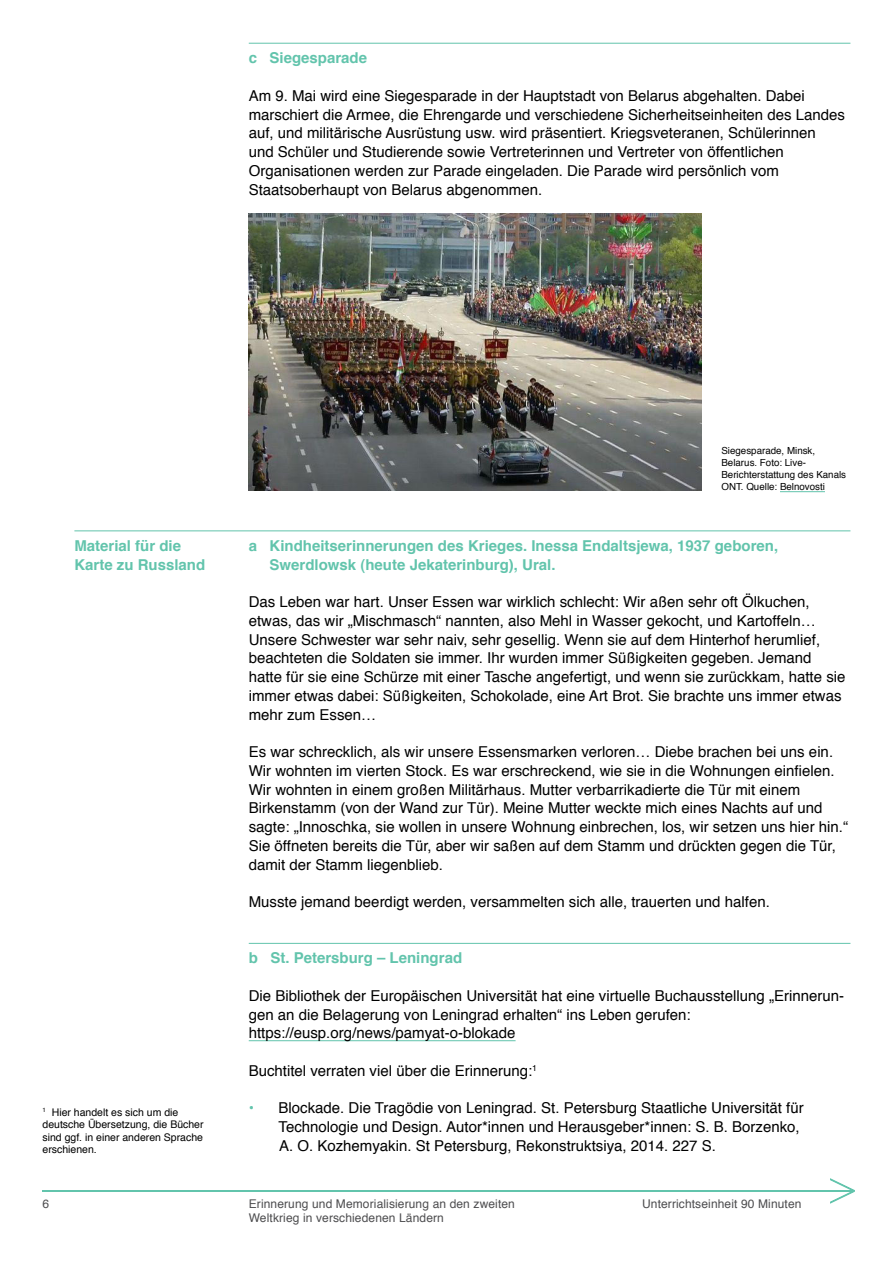
<style>
.page{position:relative;width:893px;height:1263px;background:#fff}
.page>*{position:absolute;margin:0;border:0;box-sizing:border-box;transform-origin:0 0}
.t1{font:15px/18.8px "Helvetica";color:#000}
.t2{font:700 15px/18.8px "Helvetica";color:#62c4ac}
.t3{font:12px/13.5px "Helvetica";letter-spacing:.01em;color:#4d4d4f}
.t4{font:10.5px/12.6px "Helvetica";color:#000}
.t5{font:9.75px/12px "Helvetica";color:#000}
.s1{color:#62c4ac}
</style>
<div class="page">
<hr style="left:43px;top:1190px;width:811px;height:1px;background:#62c4ac">
<svg style="left:829px;top:1178px;width:26px;height:26px"></svg>
<hr style="left:249px;top:1040px;width:267px;height:1px;background:#62c4ac">
<img style="left:248px;top:214px;width:454px;height:276px">
<hr style="left:780px;top:491px;width:45px;height:1px;background:#62c4ac">
<hr style="left:249px;top:943px;width:601px;height:1px;background:#62c4ac">
<hr style="left:249px;top:43px;width:601px;height:1px;background:#62c4ac">
<hr style="left:74px;top:530px;width:776px;height:1px;background:#62c4ac">
<p class="t2" style="left:249px;top:49px;width:120px">c Siegesparade</p>
<p class="t1" style="left:249px;top:87px;width:598px">Am 9. Mai wird eine Siegesparade in der Hauptstadt von Belarus abgehalten. Dabei marschiert die Armee, die Ehrengarde und verschiedene Sicherheitseinheiten des Landes auf, und militärische Ausrüstung usw. wird präsentiert. Kriegsveteranen, Schülerinnen<br>und Schüler und Studierende sowie Vertreterinnen und Vertreter von öffentlichen Organisationen werden zur Parade eingeladen. Die Parade wird persönlich vom Staatsoberhaupt von Belarus abgenommen.</p>
<p class="t2" style="left:74px;top:537px;width:132px">Material für die<br>Karte zu Russland</p>
<p class="t4" style="left:43px;top:1106px;width:163px"><sup>1</sup> Hier handelt es sich um die deutsche Übersetzung, die Bücher sind ggf. in einer anderen Sprache erschienen.</p>
<p class="t5" style="left:721px;top:445px;width:126px">Siegesparade, Minsk,<br>Belarus. Foto: Live-<br>Berichterstattung des Kanals<br>ONT. Quelle: Belnovosti</p>
<p class="t2" style="left:270px;top:536px;width:510px;text-indent:-21px">а Kindheitserinnerungen des Krieges. Inessa Endaltsjewa, 1937 geboren,<br>Swerdlowsk (heute Jekaterinburg), Ural.</p>
<p class="t1" style="left:249px;top:593px;width:598px">Das Leben war hart. Unser Essen war wirklich schlecht: Wir aßen sehr oft Ölkuchen, etwas, das wir „Mischmasch“ nannten, also Mehl in Wasser gekocht, und Kartoffeln… Unsere Schwester war sehr naiv, sehr gesellig. Wenn sie auf dem Hinterhof herumlief, beachteten die Soldaten sie immer. Ihr wurden immer Süßigkeiten gegeben. Jemand hatte für sie eine Schürze mit einer Tasche angefertigt, und wenn sie zurückkam, hatte sie immer etwas dabei: Süßigkeiten, Schokolade, eine Art Brot. Sie brachte uns immer etwas mehr zum Essen…</p>
<p class="t1" style="left:249px;top:743px;width:601px">Es war schrecklich, als wir unsere Essensmarken verloren… Diebe brachen bei uns ein.<br>Wir wohnten im vierten Stock. Es war erschreckend, wie sie in die Wohnungen einfielen.<br>Wir wohnten in einem großen Militärhaus. Mutter verbarrikadierte die Tür mit einem Birkenstamm (von der Wand zur Tür). Meine Mutter weckte mich eines Nachts auf und sagte: „Innoschka, sie wollen in unsere Wohnung einbrechen, los, wir setzen uns hier hin.“ Sie öffneten bereits die Tür, aber wir saßen auf dem Stamm und drückten gegen die Tür, damit der Stamm liegenblieb.</p>
<p class="t1" style="left:249px;top:893px;width:523px">Musste jemand beerdigt werden, versammelten sich alle, trauerten und halfen.</p>
<p class="t2" style="left:249px;top:949px;width:215px">b St. Petersburg – Leningrad</p>
<p class="t1" style="left:249px;top:987px;width:597px">Die Bibliothek der Europäischen Universität hat eine virtuelle Buchausstellung „Erinnerun&shy;gen an die Belagerung von Leningrad erhalten“ ins Leben gerufen: https://eusp.org/news/pamyat-o-blokade</p>
<p class="t1" style="left:249px;top:1062px;width:290px">Buchtitel verraten viel über die Erinnerung:<sup>1</sup></p>
<p class="t1" style="left:279px;top:1099px;width:527px;text-indent:-30px"><span class="s1">•</span> Blockade. Die Tragödie von Leningrad. St. Petersburg Staatliche Universität für<br>Technologie und Design. Autor*innen und Herausgeber*innen: S. B. Borzenko,<br>A. O. Kozhemyakin. St Petersburg, Rekonstruktsiya, 2014. 227 S.</p>
<p class="t3" style="left:43px;top:1197px;width:8px">6</p>
<p class="t3" style="left:249px;top:1197px;width:268px">Erinnerung und Memorialisierung an den zweiten<br>Weltkrieg in verschiedenen Ländern</p>
<p class="t3" style="left:642px;top:1197px;width:161px">Unterrichtseinheit 90 Minuten</p>
</div>
